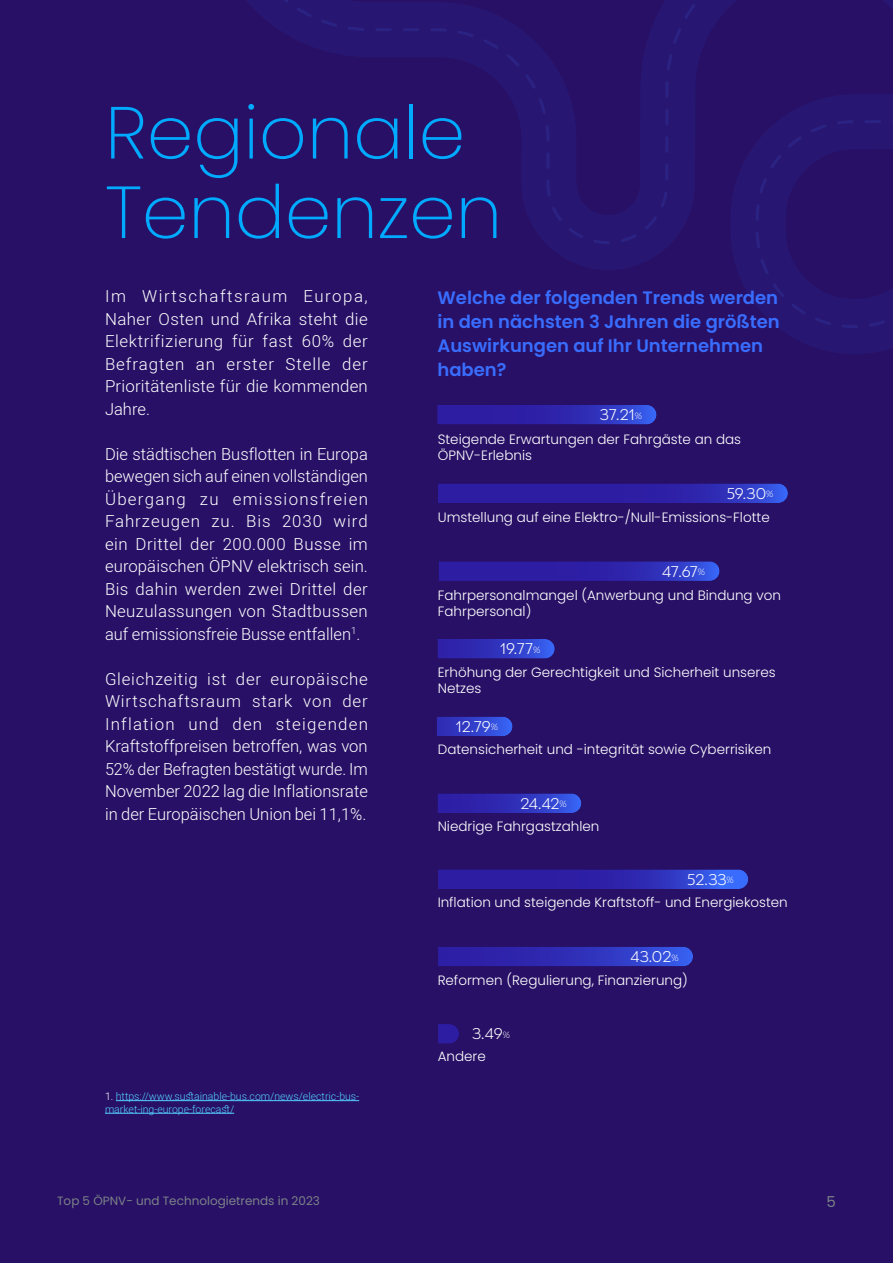
<style>
.page{position:relative;width:893px;height:1263px;background:#271066}
.page>*{position:absolute;margin:0;border:0;box-sizing:border-box;transform-origin:0 0}
.t1{font:200 73.5px/79.5px "Poppins";letter-spacing:-.005em;color:#0af}
.t2{font:600 18px/24px "Poppins";color:#396dff}
.t3{font:300 18px "Ploni DL1.1 AAA";letter-spacing:-.015em;color:#fff}
.t4{font:300 16.5px/22.5px "Heebo";color:#fff;text-align:justify}
.t5{font:15px "Poppins";color:#7c8287}
.t6{font:300 13.5px/16.2px "Poppins";color:#fff}
.t7{font:12px "Poppins";color:#7c8287}
.t8{font:300 10.5px/12.6px "Heebo";color:#55cfff}
.s1{color:#fff}
.s2{font-size:10.5px}
</style>
<div class="page">
<svg style="left:438px;top:245px;width:316px;height:180px"></svg>
<svg style="left:754px;top:245px;width:139px;height:109px"></svg>
<svg style="left:247px;top:0;width:646px;height:245px"></svg>
<svg style="left:437px;top:405px;width:220px;height:19px"></svg>
<svg style="left:437px;top:639px;width:118px;height:19px"></svg>
<svg style="left:438px;top:869px;width:310px;height:20px"></svg>
<svg style="left:437px;top:717px;width:76px;height:19px"></svg>
<svg style="left:438px;top:947px;width:255px;height:19px"></svg>
<svg style="left:438px;top:1024px;width:21px;height:20px"></svg>
<svg style="left:438px;top:483px;width:350px;height:20px"></svg>
<svg style="left:439px;top:561px;width:281px;height:20px"></svg>
<svg style="left:437px;top:793px;width:144px;height:20px"></svg>
<hr style="left:116px;top:1100px;width:243px;height:1px;background:#55cfff">
<hr style="left:105px;top:1113px;width:129px;height:1px;background:#55cfff">
<h1 class="t1" style="left:105px;top:100px;width:399px">Regionale<br>Tendenzen</h1>
<p class="t4" style="left:105px;top:284px;width:264px">Im Wirtschaftsraum Europa, Naher Osten und Afrika steht die Elektrifizierung für fast 60% der Befragten an erster Stelle der Prioritätenliste für die kommenden Jahre.</p>
<p class="t4" style="left:105px;top:442px;width:264px">Die städtischen Busflotten in Europa bewegen sich auf einen vollständigen Übergang zu emissionsfreien Fahrzeugen zu. Bis 2030 wird ein Drittel der 200.000 Busse im europäischen ÖPNV elektrisch sein.<br>Bis dahin werden zwei Drittel der Neuzulassungen von Stadtbussen auf emissionsfreie Busse entfallen<sup>1</sup>.</p>
<p class="t4" style="left:105px;top:667px;width:264px">Gleichzeitig ist der europäische Wirtschaftsraum stark von der Inflation und den steigenden Kraftstoffpreisen betroffen, was von 52% der Befragten bestätigt wurde. Im November 2022 lag die Inflationsrate in der Europäischen Union bei 11,1%.</p>
<p class="t8" style="left:105px;top:1090px;width:256px"><span class="s1">1.</span> https://www.sustainable-bus.com/news/electric-bus&shy;market-ing-europe-forecast/</p>
<p class="t2" style="left:437px;top:287px;width:344px">Welche der folgenden Trends werden in den nächsten 3 Jahren die größten<br>Auswirkungen auf Ihr Unternehmen haben?</p>
<p class="t3" style="left:600px;top:403px;width:44px">37.21<span class="s2">%</span></p>
<p class="t6" style="left:438px;top:431px;width:305px">Steigende Erwartungen der Fahrgäste an das<br>ÖPNV-Erlebnis</p>
<p class="t3" style="left:727px;top:482px;width:48px">59.30<span class="s2">%</span></p>
<p class="t6" style="left:438px;top:509px;width:333px">Umstellung auf eine Elektro-/Null-Emissions-Flotte</p>
<p class="t3" style="left:662px;top:560px;width:45px">47.67<span class="s2">%</span></p>
<p class="t6" style="left:438px;top:587px;width:345px">Fahrpersonalmangel (Anwerbung und Bindung von<br>Fahrpersonal)</p>
<p class="t3" style="left:500px;top:637px;width:42px">19.77<span class="s2">%</span></p>
<p class="t6" style="left:438px;top:664px;width:339px">Erhöhung der Gerechtigkeit und Sicherheit unseres<br>Netzes</p>
<p class="t3" style="left:456px;top:715px;width:44px">12.79<span class="s2">%</span></p>
<p class="t6" style="left:438px;top:741px;width:335px">Datensicherheit und -integrität sowie Cyberrisiken</p>
<p class="t3" style="left:521px;top:792px;width:48px">24.42<span class="s2">%</span></p>
<p class="t6" style="left:438px;top:818px;width:163px">Niedrige Fahrgastzahlen</p>
<p class="t3" style="left:687px;top:868px;width:48px">52.33<span class="s2">%</span></p>
<p class="t6" style="left:438px;top:895px;width:352px">Inflation und steigende Kraftstoff- und Energiekosten</p>
<p class="t3" style="left:630px;top:945px;width:50px">43.02<span class="s2">%</span></p>
<p class="t6" style="left:438px;top:972px;width:252px">Reformen (Regulierung, Finanzierung)</p>
<p class="t3" style="left:472px;top:1022px;width:40px">3.49<span class="s2">%</span></p>
<p class="t6" style="left:438px;top:1048px;width:50px">Andere</p>
<p class="t7" style="left:57px;top:1193px;width:264px">Top 5 ÖPNV- und Technologietrends in 2023</p>
<p class="t5" style="left:826px;top:1193px;width:11px">5</p>
</div>
